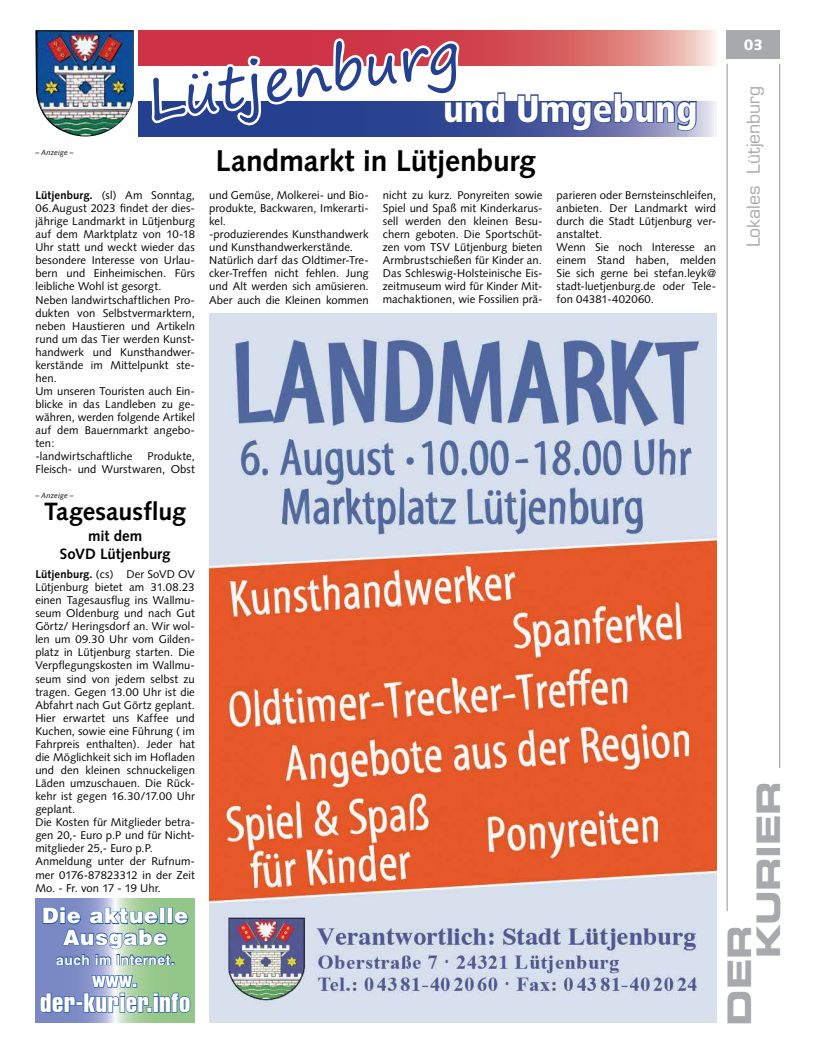
<style>
.page{position:relative;width:819px;height:1053px;background:#fff}
.page>*{position:absolute;margin:0;border:0;box-sizing:border-box;transform-origin:0 0}
.t1{font:57.5px "Segoe Print";color:#25408f}
.t2{font:900 condensed 37.5px "Frutiger LT Std";color:#fff}
.t3{font:32.5px/28.9px "Eurostile LT Std Bold Ex 2";letter-spacing:-.01em;color:#a7a9ac}
.t4{font:700 30px "Syntax LT Std";letter-spacing:-.005em;color:#000}
.t5{font:26.25px "Helvetica LT Std Comp";letter-spacing:.03em;color:#fff}
.t6{font:700 25px "Syntax LT Std";letter-spacing:-.005em;color:#000}
.t7{font:900 21.25px/21.2px "Helvetica LT Std";letter-spacing:.03em;color:#fff;text-align:center}
.t8{font:900 condensed 20px "Helvetica LT Std";color:#fff}
.t9{font:17.5px "Eurostile LT Std";color:#a7a9ac}
.t10{font:700 15px/17.5px "Syntax LT Std";letter-spacing:-.005em;color:#000;text-align:center}
.t11{font:900 15px "Syntax LT Std";color:#fff}
.t12{font:700 13.75px "Helvetica LT Std";letter-spacing:.04em;color:#fff}
.t13{font:11.25px/13px "Syntax";letter-spacing:.005em;color:#000}
.t14{font:italic 7.5px "Syntax LT Std";letter-spacing:.015em;color:#000}
.s1{font-weight:700}
</style>
<div class="page">
<hr style="left:726px;top:64px;width:1px;height:847px;background:#939598">
<hr style="left:779px;top:64px;width:1px;height:703px;background:#939598">
<div style="left:726px;top:30px;width:54px;height:29px;background:#a7a9ac"></div>
<img style="left:209px;top:314px;width:507px;height:708px">
<svg style="left:138px;top:101px;width:578px;height:35px;background:#818bba"></svg>
<svg style="left:138px;top:30px;width:578px;height:36px;background:#db7273"></svg>
<svg style="left:516px;top:92px;width:181px;height:40px"></svg>
<img style="left:35px;top:30px;width:99px;height:106px">
<svg style="left:146px;top:36px;width:360px;height:100px"></svg>
<svg style="left:35px;top:898px;width:160px;height:124px;background:#93afb1"></svg>
<svg style="left:40px;top:906px;width:151px;height:107px;background:#7f9fb0"></svg>
<p class="t1" style="left:139px;top:50px;width:317px;rotate:-9deg">Lütjenburg</p>
<p class="t2" style="left:443px;top:86px;width:256px">und Umgebung</p>
<p class="t14" style="left:35px;top:147px;width:40px">– Anzeige –</p>
<p class="t13" style="left:35px;top:188px;width:161px"><span class="s1">Lütjenburg.</span> (sl) Am Sonntag,<br>06.August 2023 findet der dies&shy;jährige Landmarkt in Lütjenburg auf dem Marktplatz von 10-18<br>Uhr statt und weckt wieder das besondere Interesse von Urlau&shy;bern und Einheimischen. Fürs leibliche Wohl ist gesorgt.<br>Neben landwirtschaftlichen Pro&shy;dukten von Selbstvermarktern, neben Haustieren und Artikeln rund um das Tier werden Kunst&shy;handwerk und Kunsthandwer&shy;kerstände im Mittelpunkt ste&shy;hen.<br>Um unseren Touristen auch Ein&shy;blicke in das Landleben zu ge&shy;währen, werden folgende Artikel auf dem Bauernmarkt angebo&shy;ten:<br>-landwirtschaftliche</p>
<p class="t13" style="left:35px;top:450px;width:161px;text-align:right">Produkte,<br>Fleisch- und Wurstwaren, Obst</p>
<p class="t14" style="left:35px;top:490px;width:40px">– Anzeige –</p>
<p class="t6" style="left:44px;top:497px;width:143px">Tagesausflug</p>
<p class="t10" style="left:60px;top:527px;width:112px">mit dem<br>SoVD Lütjenburg</p>
<p class="t13" style="left:35px;top:567px;width:161px"><span class="s1">Lütjenburg.</span> (cs) Der SoVD OV<br>Lütjenburg bietet am 31.08.23 einen Tagesausflug ins Wallmu&shy;seum Oldenburg und nach Gut<br>Görtz/ Heringsdorf an. Wir wol&shy;len um 09.30 Uhr vom Gilden&shy;platz in Lütjenburg starten. Die<br>Verpflegungskosten im Wallmu&shy;seum sind von jedem selbst zu tragen. Gegen 13.00 Uhr ist die<br>Abfahrt nach Gut Görtz geplant.<br>Hier erwartet uns Kaffee und<br>Kuchen, sowie eine Führung ( im<br>Fahrpreis enthalten). Jeder hat die Möglichkeit sich im Hofladen und den kleinen schnuckeligen<br>Läden umzuschauen. Die Rück&shy;kehr ist gegen 16.30/17.00 Uhr geplant.<br>Die Kosten für Mitglieder betra&shy;gen 20,- Euro p.P und für Nicht&shy;mitglieder 25,- Euro p.P.<br>Anmeldung unter der Rufnum&shy;mer 0176-87823312 in der Zeit<br>Mo. - Fr. von 17 - 19 Uhr.</p>
<p class="t7" style="left:42px;top:904px;width:148px">Die aktuelle<br>Ausgabe</p>
<p class="t12" style="left:56px;top:951px;width:120px">auch im Internet.</p>
<p class="t8" style="left:92px;top:966px;width:47px">www.</p>
<p class="t5" style="left:40px;top:985px;width:151px">der-kurier.info</p>
<p class="t4" style="left:215px;top:144px;width:322px">Landmarkt in Lütjenburg</p>
<p class="t13" style="left:209px;top:188px;width:161px">und Gemüse, Molkerei- und Bio&shy;produkte, Backwaren, Imkerarti&shy;kel.<br>-produzierendes Kunsthandwerk und Kunsthandwerkerstände.<br>Natürlich darf das Oldtimer-Tre&shy;cker-Treffen nicht fehlen. Jung und Alt werden sich amüsieren.<br>Aber auch die Kleinen kommen</p>
<p class="t13" style="left:383px;top:188px;width:161px;text-align:justify">nicht zu kurz. Ponyreiten sowie Spiel und Spaß mit Kinderkarus&shy;sell werden den kleinen Besu&shy;chern geboten. Die Sportschüt&shy;zen vom TSV Lütjenburg bieten Armbrustschießen für Kinder an.<br>Das Schleswig-Holsteinische Eis&shy;zeitmuseum wird für Kinder Mit&shy;machaktionen, wie Fossilien prä-</p>
<p class="t13" style="left:556px;top:188px;width:161px">parieren oder Bernsteinschleifen, anbieten. Der Landmarkt wird durch die Stadt Lütjenburg ver&shy;anstaltet.<br>Wenn Sie noch Interesse an einem Stand haben, melden<br>Sie sich gerne bei stefan.leyk@ stadt-luetjenburg.de oder Tele&shy;fon 04381-402060.</p>
<p class="t11" style="left:744px;top:36px;width:21px">03</p>
<p class="t9" style="left:743px;top:247px;width:163px;rotate:-90deg">Lokales Lütjenburg</p>
<p class="t3" style="left:724px;top:958px;width:179px;text-indent:-67px;rotate:-90deg">DER<br>KURIER</p>
</div>
